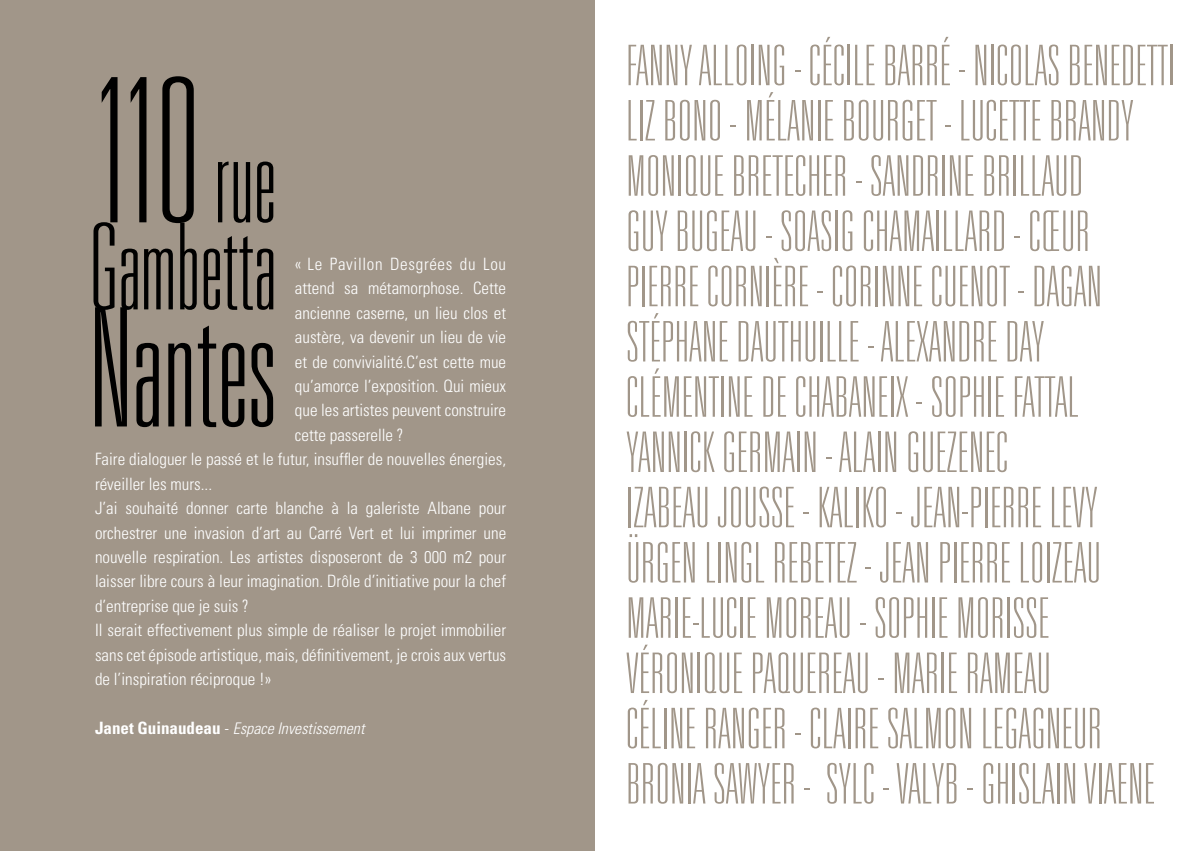
<style>
.page{position:relative;width:1191px;height:851px;background:#fff}
.page>*{position:absolute;margin:0;border:0;box-sizing:border-box;transform-origin:0 0}
.t1{font:100 ultra-condensed 201px "Univers";color:#000}
.t2{font:100 ultra-condensed 165px "Univers";color:#000}
.t3{font:100 ultra-condensed 120px "Univers";color:#000}
.t4{font:100 ultra-condensed 56px/55.2px "Univers";letter-spacing:.02em;color:#a19689}
.t5{font:300 condensed 17px "Univers";color:#fff}
.t6{font:300 condensed 17px "Univers";letter-spacing:.04em;color:#fff}
.t7{font:italic 300 condensed 16px "Univers";color:#fff}
.s1{font-size:120px}
.s2{font-weight:700;font-style:normal;font-size:17px}
.s3{font-style:normal;font-size:17px}
</style>
<div class="page">
<div style="left:0;top:0;width:595px;height:850px;background:#a19689"></div>
<h1 class="t1" style="left:90px;top:49px;width:188px">110 <span class="s1">RUE</span></h1>
<h3 class="t3" style="left:90px;top:206px;width:188px">GAMBETTA</h3>
<h2 class="t2" style="left:90px;top:284px;width:188px">NANTES</h2>
<p class="t6" style="left:295px;top:254px;width:213px">« Le Pavillon Desgrées du Lou</p>
<p class="t5" style="left:295px;top:278px;width:213px">attend sa métamorphose. Cette</p>
<p class="t5" style="left:295px;top:302px;width:213px">ancienne caserne, un lieu clos et</p>
<p class="t5" style="left:295px;top:327px;width:213px">austère, va devenir un lieu de vie</p>
<p class="t5" style="left:295px;top:351px;width:213px">et de convivialité.C’est cette mue</p>
<p class="t5" style="left:295px;top:376px;width:213px">qu’amorce l’exposition. Qui mieux</p>
<p class="t5" style="left:295px;top:400px;width:213px">que les artistes peuvent construire</p>
<p class="t5" style="left:295px;top:424px;width:110px">cette passerelle ?</p>
<p class="t5" style="left:95px;top:449px;width:412px">Faire dialoguer le passé et le futur, insuffler de nouvelles énergies,</p>
<p class="t5" style="left:95px;top:473px;width:119px">réveiller les murs...</p>
<p class="t5" style="left:95px;top:498px;width:413px">J’ai souhaité donner carte blanche à la galeriste Albane pour</p>
<p class="t5" style="left:95px;top:522px;width:413px">orchestrer une invasion d’art au Carré Vert et lui imprimer une</p>
<p class="t5" style="left:95px;top:546px;width:412px">nouvelle respiration. Les artistes disposeront de 3 000 m2 pour</p>
<p class="t5" style="left:95px;top:571px;width:413px">laisser libre cours à leur imagination. Drôle d’initiative pour la chef</p>
<p class="t5" style="left:95px;top:595px;width:155px">d’entreprise que je suis ?</p>
<p class="t5" style="left:95px;top:620px;width:412px">Il serait effectivement plus simple de réaliser le projet immobilier</p>
<p class="t5" style="left:95px;top:644px;width:413px">sans cet épisode artistique, mais, définitivement, je crois aux vertus</p>
<p class="t5" style="left:95px;top:668px;width:178px">de l’inspiration réciproque !»</p>
<p class="t7" style="left:95px;top:718px;width:271px"><span class="s2">Janet Guinaudeau</span> <span class="s3">-</span> Espace Investissement</p>
<p class="t4" style="left:626px;top:39px;width:549px">FANNY ALLOING - CÉCILE BARRÉ - NICOLAS BENEDETTI LIZ BONO - MÉLANIE BOURGET - LUCETTE BRANDY MONIQUE BRETECHER - SANDRINE BRILLAUD<br>GUY BUGEAU - SOASIG CHAMAILLARD - CŒUR PIERRE CORNIÈRE - CORINNE CUENOT - DAGAN STÉPHANE DAUTHUILLE - ALEXANDRE DAY<br>CLÉMENTINE DE CHABANEIX - SOPHIE FATTAL YANNICK GERMAIN - ALAIN GUEZENEC<br>IZABEAU JOUSSE - KALIKO - JEAN-PIERRE LEVY ÜRGEN LINGL REBETEZ - JEAN PIERRE LOIZEAU MARIE-LUCIE MOREAU - SOPHIE MORISSE VÉRONIQUE PAQUEREAU - MARIE RAMEAU<br>CÉLINE RANGER - CLAIRE SALMON LEGAGNEUR BRONIA SAWYER - SYLC - VALYB - GHISLAIN VIAENE</p>
</div>
